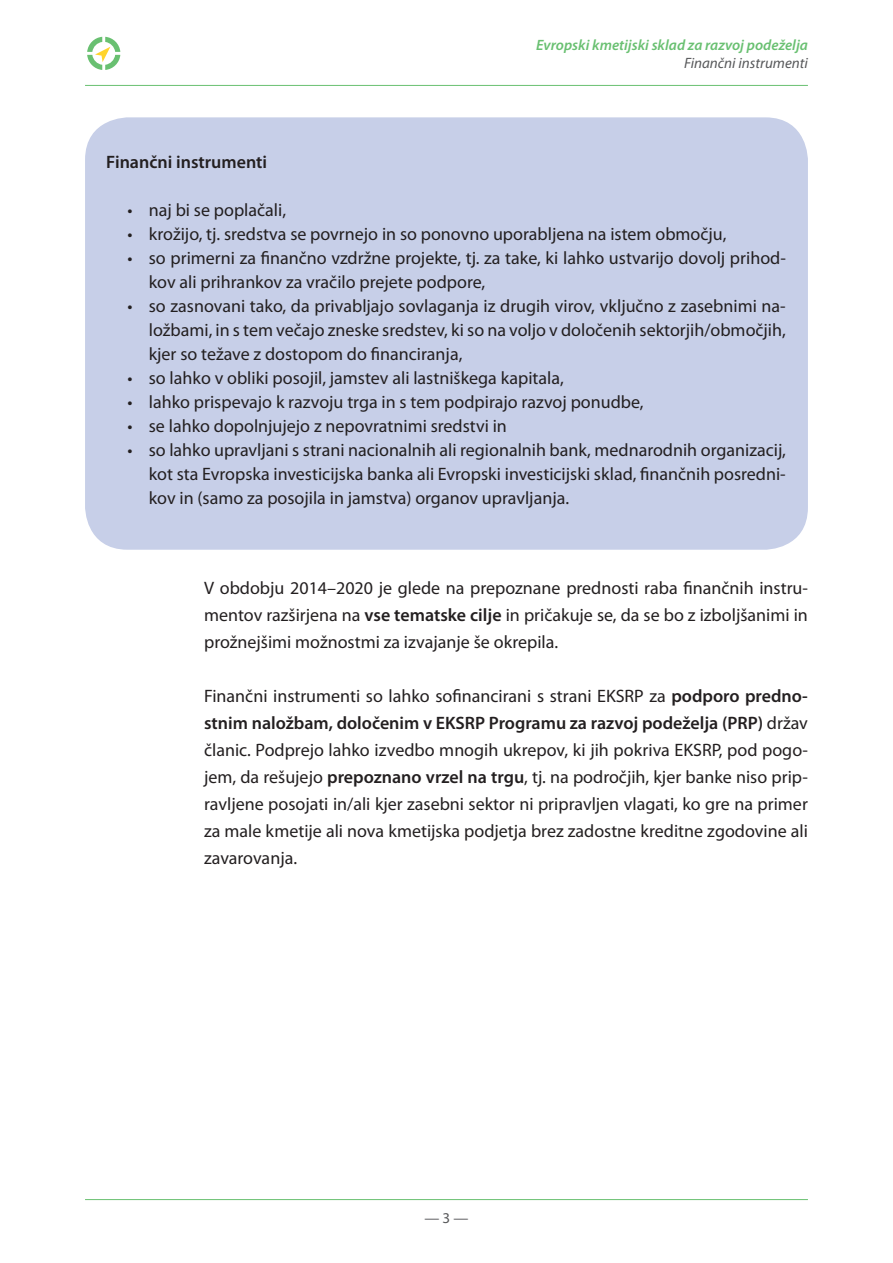
<style>
.page{position:relative;width:893px;height:1263px;background:#fff}
.page>*{position:absolute;margin:0;border:0;box-sizing:border-box;transform-origin:0 0}
.running_text{font:18px/27px "Myriad Pro";color:#231f20;text-align:justify}
.t1{font:600 18px "Myriad Pro";color:#231f20}
.t2{font:italic 600 15px "Myriad Pro";color:#69c071}
.t3{font:italic 15px "Myriad Pro";color:#57585a}
.t4{font:15px "Myriad Pro";color:#57585a}
.s1{font-weight:600}
</style>
<div class="page">
<hr style="left:85px;top:1199px;width:723px;height:1px;background:#69c071">
<hr style="left:85px;top:85px;width:723px;height:1px;background:#69c071">
<svg style="left:87px;top:37px;width:33px;height:33px"></svg>
<div style="left:85px;top:117px;width:723px;height:433px;background:#c7cfe8;border-radius:43px"></div>
<p class="t2" style="left:536px;top:36px;width:273px">Evropski kmetijski sklad za razvoj podeželja</p>
<p class="t3" style="left:684px;top:53px;width:125px">Finančni instrumenti</p>
<p class="t1" style="left:106px;top:152px;width:162px">Finančni instrumenti</p>
<p class="running_text" style="left:128px;top:197px;width:160px">• naj bi se poplačali,</p>
<p class="running_text" style="left:128px;top:221px;width:600px">• krožijo, tj. sredstva se povrnejo in so ponovno uporabljena na istem območju,</p>
<p class="running_text" style="left:149px;top:246px;width:639px;line-height:24px;text-indent:-21px">• so primerni za finančno vzdržne projekte, tj. za take, ki lahko ustvarijo dovolj prihod&shy;kov ali prihrankov za vračilo prejete podpore,</p>
<p class="running_text" style="left:149px;top:294px;width:639px;line-height:24px;text-indent:-21px">• so zasnovani tako, da privabljajo sovlaganja iz drugih virov, vključno z zasebnimi na&shy;ložbami, in s tem večajo zneske sredstev, ki so na voljo v določenih sektorjih/območjih, kjer so težave z dostopom do financiranja,</p>
<p class="running_text" style="left:128px;top:365px;width:438px">• so lahko v obliki posojil, jamstev ali lastniškega kapitala,</p>
<p class="running_text" style="left:128px;top:389px;width:518px">• lahko prispevajo k razvoju trga in s tem podpirajo razvoj ponudbe,</p>
<p class="running_text" style="left:128px;top:413px;width:381px">• se lahko dopolnjujejo z nepovratnimi sredstvi in</p>
<p class="running_text" style="left:149px;top:438px;width:639px;line-height:24px;text-indent:-21px">• so lahko upravljani s strani nacionalnih ali regionalnih bank, mednarodnih organizacij, kot sta Evropska investicijska banka ali Evropski investicijski sklad, finančnih posredni&shy;kov in (samo za posojila in jamstva) organov upravljanja.</p>
<p class="running_text" style="left:204px;top:574px;width:605px">V obdobju 2014–2020 je glede na prepoznane prednosti raba finančnih instru&shy;mentov razširjena na <span class="s1">vse tematske cilje</span> in pričakuje se, da se bo z izboljšanimi in prožnejšimi možnostmi za izvajanje še okrepila.</p>
<p class="running_text" style="left:204px;top:682px;width:605px">Finančni instrumenti so lahko sofinancirani s strani EKSRP za <span class="s1">podporo predno&shy;stnim naložbam, določenim v EKSRP Programu za razvoj podeželja (PRP)</span> držav članic. Podprejo lahko izvedbo mnogih ukrepov, ki jih pokriva EKSRP, pod pogo&shy;jem, da rešujejo <span class="s1">prepoznano vrzel na trgu</span>, tj. na področjih, kjer banke niso prip&shy;ravljene posojati in/ali kjer zasebni sektor ni pripravljen vlagati, ko gre na primer za male kmetije ali nova kmetijska podjetja brez zadostne kreditne zgodovine ali zavarovanja.</p>
<p class="t4" style="left:424px;top:1209px;width:46px">— 3 —</p>
</div>
